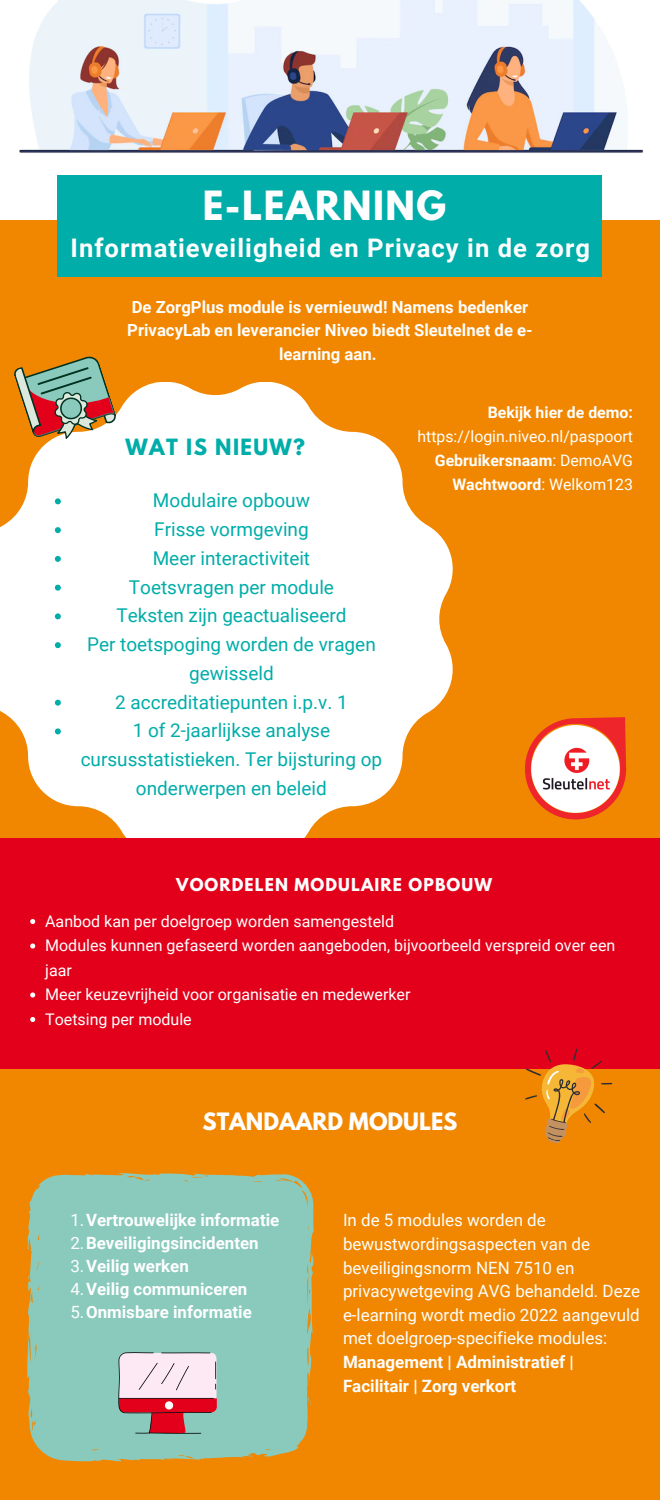
<style>
.page{position:relative;width:660px;height:1500px;background:#f18700}
.page>*{position:absolute;margin:0;border:0;box-sizing:border-box;transform-origin:0 0}
.t1{font:700 35.7px "League Spartan";letter-spacing:.04em;color:#fefefe}
.t2{font:700 25.6px "Roboto";letter-spacing:.04em;color:#fefefe}
.t3{font:700 21.2px "League Spartan";color:#fefefe}
.t4{font:700 19.9px "League Spartan";letter-spacing:.07em;color:#00ada9}
.t5{font:19px/28.8px "Roboto";color:#00ada9;text-align:center}
.t6{font:17px/23.6px "Roboto";color:#fefefe}
.t7{font:700 16.9px "Roboto";color:#fefefe}
.t8{font:700 16.7px/23.2px "Roboto";color:#fefefe;text-align:center}
.t9{font:16px/24.5px "Roboto";color:#fff}
.t10{font:15.8px/23.9px "Roboto";color:#fff;text-align:right}
.t11{font:700 15.8px "Roboto";color:#fff}
.t12{font:700 15.7px "League Spartan";letter-spacing:.07em;color:#fefefe}
.s1{font-weight:700}
.s2{font-weight:400}
</style>
<div class="page">
<svg style="left:0;top:382px;width:453px;height:456px;fill:#fff"></svg>
<div style="left:0;top:838px;width:660px;height:231px;background:#e2001a"></div>
<img style="left:0;top:0;width:660px;height:219px">
<div style="left:58px;top:176px;width:544px;height:101px;background:#00ada9"></div>
<svg style="left:525px;top:717px;width:102px;height:103px"></svg>
<div style="left:531px;top:725px;width:89px;height:88px;background:#fff;border-radius:50%"></div>
<img style="left:542px;top:747px;width:68px;height:43px">
<svg style="left:12px;top:356px;width:106px;height:85px"></svg>
<svg style="left:525px;top:1048px;width:88px;height:95px"></svg>
<svg style="left:27px;top:1173px;width:287px;height:288px;background:#8fc6b1"></svg>
<svg style="left:118px;top:1352px;width:101px;height:82px;background:#d2a2aa"></svg>
<svg style="left:30px;top:919px;width:5px;height:5px"></svg>
<svg style="left:30px;top:943px;width:5px;height:6px"></svg>
<svg style="left:30px;top:992px;width:5px;height:6px"></svg>
<svg style="left:30px;top:1017px;width:5px;height:5px"></svg>
<svg style="left:55px;top:498px;width:6px;height:6px"></svg>
<svg style="left:55px;top:527px;width:6px;height:6px"></svg>
<svg style="left:55px;top:556px;width:6px;height:6px"></svg>
<svg style="left:55px;top:585px;width:6px;height:6px"></svg>
<svg style="left:55px;top:613px;width:6px;height:6px"></svg>
<svg style="left:55px;top:642px;width:6px;height:6px"></svg>
<svg style="left:55px;top:700px;width:6px;height:6px"></svg>
<svg style="left:55px;top:728px;width:6px;height:6px"></svg>
<p class="t1" style="left:203px;top:188px;width:245px">E-LEARNING</p>
<p class="t2" style="left:71px;top:234px;width:521px">Informatieveiligheid en Privacy in de zorg</p>
<p class="t8" style="left:127px;top:296px;width:407px">De ZorgPlus module is vernieuwd! Namens bedenker<br>PrivacyLab en leverancier Niveo biedt Sleutelnet de e&shy;learning aan.</p>
<p class="t4" style="left:126px;top:437px;width:181px">WAT IS NIEUW?</p>
<p class="t5" style="left:153px;top:486px;width:158px">Modulaire opbouw</p>
<p class="t5" style="left:154px;top:515px;width:156px">Frisse vormgeving</p>
<p class="t5" style="left:153px;top:544px;width:159px">Meer interactiviteit</p>
<p class="t5" style="left:129px;top:573px;width:207px">Toetsvragen per module</p>
<p class="t5" style="left:116px;top:601px;width:232px">Teksten zijn geactualiseerd</p>
<p class="t5" style="left:87px;top:630px;width:290px">Per toetspoging worden de vragen gewisseld</p>
<p class="t5" style="left:115px;top:688px;width:234px">2 accreditatiepunten i.p.v. 1</p>
<p class="t5" style="left:81px;top:716px;width:303px">1 of 2-jaarlijkse analyse cursusstatistieken. Ter bijsturing op onderwerpen en beleid</p>
<p class="t10" style="left:418px;top:401px;width:217px"><span class="s1">Bekijk hier de demo: </span>https://login.niveo.nl/paspoort</p>
<p class="t11" style="left:435px;top:451px;width:200px">Gebruikersnaam<span class="s2">: DemoAVG</span></p>
<p class="t11" style="left:452px;top:475px;width:182px">Wachtwoord<span class="s2">: Welkom123</span></p>
<p class="t12" style="left:176px;top:877px;width:317px">VOORDELEN MODULAIRE OPBOUW</p>
<p class="t9" style="left:45px;top:909px;width:350px">Aanbod kan per doelgroep worden samengesteld</p>
<p class="t9" style="left:45px;top:934px;width:572px">Modules kunnen gefaseerd worden aangeboden, bijvoorbeeld verspreid over een jaar</p>
<p class="t9" style="left:45px;top:983px;width:367px">Meer keuzevrijheid voor organisatie en medewerker</p>
<p class="t9" style="left:45px;top:1007px;width:148px">Toetsing per module</p>
<p class="t3" style="left:202px;top:1110px;width:257px">STANDAARD MODULES</p>
<p class="t7" style="left:70px;top:1210px;width:210px"><span class="s2">1.</span>Vertrouwelijke informatie</p>
<p class="t7" style="left:70px;top:1233px;width:190px"><span class="s2">2.</span>Beveiligingsincidenten</p>
<p class="t7" style="left:70px;top:1256px;width:120px"><span class="s2">3.</span>Veilig werken</p>
<p class="t7" style="left:70px;top:1279px;width:178px"><span class="s2">4.</span>Veilig communiceren</p>
<p class="t7" style="left:70px;top:1302px;width:183px"><span class="s2">5.</span>Onmisbare informatie</p>
<p class="t6" style="left:343px;top:1209px;width:299px">In de 5 modules worden de bewustwordingsaspecten van de beveiligingsnorm NEN 7510 en privacywetgeving AVG behandeld. Deze e-learning wordt medio 2022 aangevuld met doelgroep-specifieke modules:<br><span class="s1">Management | Administratief |<br>Facilitair | Zorg verkort</span></p>
</div>
